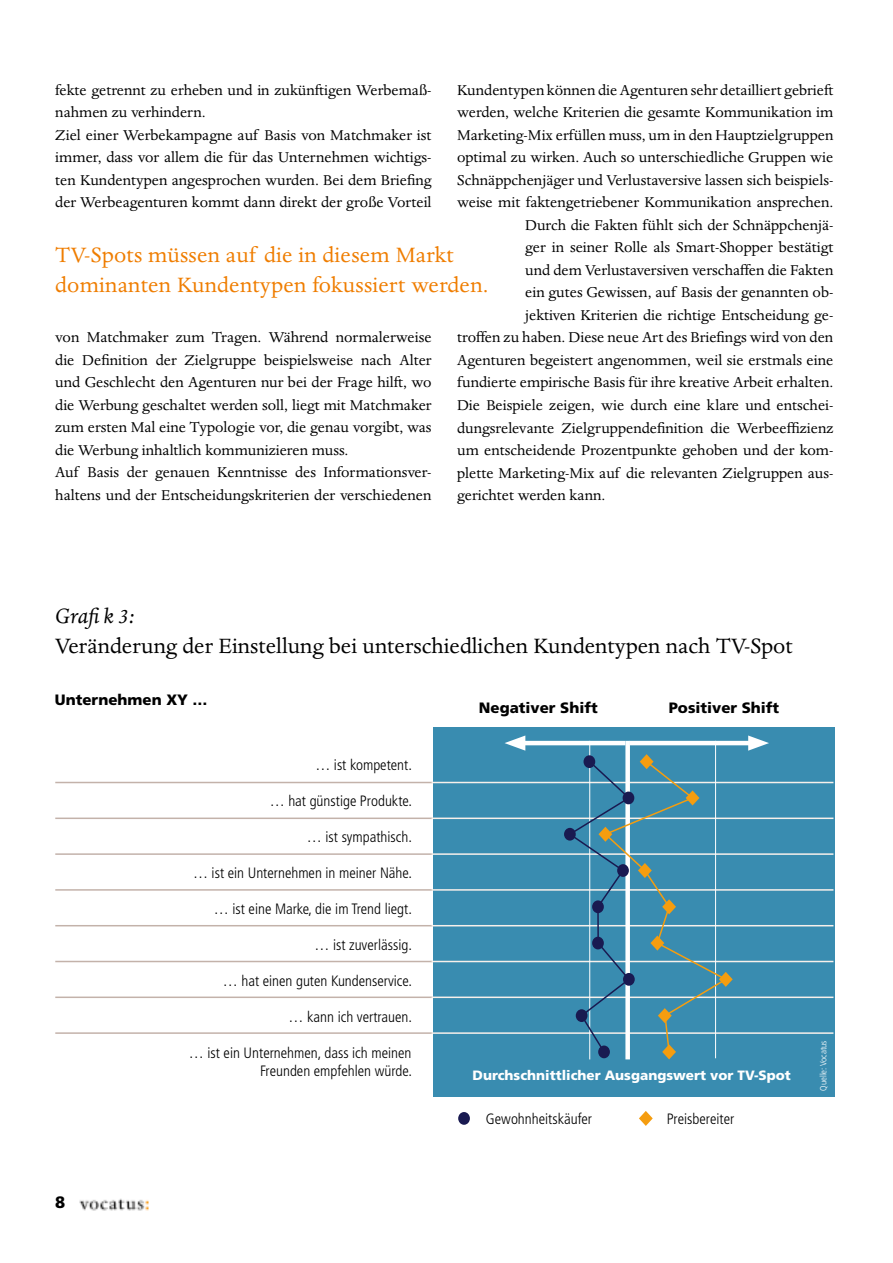
<style>
.page{position:relative;width:893px;height:1263px;background:#fff}
.page>*{position:absolute;margin:0;border:0;box-sizing:border-box;transform-origin:0 0}
.t1{font:24px/30px "Dante MT Std";letter-spacing:.01em;color:#ef7d00}
.t2{font:24px "Dante MT Std";color:#000}
.t3{font:italic 24px "Dante MT Std";color:#000}
.t4{font:16.5px/22.5px "Dante MT Std";color:#000}
.t5{font:900 16.5px "Frutiger LT Std";color:#000}
.t6{font:300 condensed 15px/18px "Frutiger LT Std";color:#000;text-align:right}
.t7{font:900 15px "Frutiger LT Std";color:#000}
.t8{font:900 13.5px "Frutiger LT Std";color:#fff}
.t9{font:300 condensed 9px "Frutiger LT Std";color:#fff}
</style>
<div class="page">
<img style="left:79px;top:1198px;width:70px;height:13px">
<hr style="left:55px;top:889px;width:378px;height:2px;background:#c3b2aa">
<hr style="left:55px;top:817px;width:378px;height:2px;background:#c3b2aa">
<hr style="left:55px;top:925px;width:378px;height:1px;background:#c3b2aa">
<hr style="left:55px;top:853px;width:378px;height:2px;background:#c3b2aa">
<hr style="left:55px;top:961px;width:378px;height:1px;background:#c3b2aa">
<hr style="left:55px;top:996px;width:378px;height:2px;background:#c3b2aa">
<hr style="left:55px;top:1032px;width:378px;height:2px;background:#c3b2aa">
<hr style="left:55px;top:782px;width:378px;height:1px;background:#c3b2aa">
<div style="left:433px;top:727px;width:401px;height:370px;background:#398cb0"></div>
<hr style="left:432px;top:782px;width:401px;height:1px;background:#f7f0eb">
<hr style="left:432px;top:889px;width:401px;height:2px;background:#f7f0eb">
<hr style="left:432px;top:817px;width:401px;height:2px;background:#f7f0eb">
<hr style="left:432px;top:925px;width:401px;height:1px;background:#f7f0eb">
<hr style="left:432px;top:853px;width:401px;height:2px;background:#f7f0eb">
<hr style="left:432px;top:961px;width:401px;height:1px;background:#f7f0eb">
<hr style="left:432px;top:996px;width:401px;height:2px;background:#f7f0eb">
<hr style="left:432px;top:1032px;width:401px;height:2px;background:#f7f0eb">
<div style="left:625px;top:741px;width:5px;height:318px;background:#fff"></div>
<hr style="left:589px;top:741px;width:1px;height:318px;background:#fff">
<hr style="left:715px;top:741px;width:1px;height:317px;background:#fff">
<hr style="left:517px;top:741px;width:108px;height:4px;background:#fff">
<svg style="left:504px;top:735px;width:21px;height:16px"></svg>
<hr style="left:630px;top:741px;width:126px;height:4px;background:#fff">
<svg style="left:748px;top:735px;width:21px;height:16px"></svg>
<svg style="left:564px;top:828px;width:12px;height:13px"></svg>
<div style="left:458px;top:1112px;width:12px;height:13px;background:#191a51;border-radius:50%"></div>
<svg style="left:567px;top:754px;width:166px;height:305px"></svg>
<svg style="left:639px;top:1111px;width:14px;height:15px"></svg>
<p class="t4" style="left:55px;top:79px;width:378px">fekte getrennt zu erheben und in zukünftigen Werbemaß&shy;nahmen zu verhindern.<br>Ziel einer Werbekampagne auf Basis von Matchmaker ist immer, dass vor allem die für das Unternehmen wichtigs&shy;ten Kundentypen angesprochen wurden. Bei dem Briefing der Werbeagenturen kommt dann direkt der große Vorteil</p>
<p class="t4" style="left:457px;top:79px;width:378px">Kundentypen können die Agenturen sehr detailliert gebrieft</p>
<p class="t4" style="left:457px;top:101px;width:378px">werden, welche Kriterien die gesamte Kommunikation im</p>
<p class="t4" style="left:457px;top:124px;width:378px">Marketing-Mix erfüllen muss, um in den Hauptzielgruppen</p>
<p class="t4" style="left:457px;top:146px;width:378px">optimal zu wirken. Auch so unterschiedliche Gruppen wie</p>
<p class="t4" style="left:457px;top:169px;width:378px">Schnäppchenjäger und Verlustaversive lassen sich beispiels-</p>
<p class="t4" style="left:457px;top:191px;width:378px">weise mit faktengetriebener Kommunikation ansprechen.</p>
<p class="t4" style="left:525px;top:214px;width:310px">Durch die Fakten fühlt sich der Schnäppchenjä-</p>
<p class="t4" style="left:525px;top:236px;width:310px">ger in seiner Rolle als Smart-Shopper bestätigt</p>
<p class="t4" style="left:525px;top:259px;width:310px">und dem Verlustaversiven verschaffen die Fakten</p>
<p class="t4" style="left:525px;top:281px;width:310px">ein gutes Gewissen, auf Basis der genannten ob-</p>
<p class="t4" style="left:525px;top:304px;width:310px">jektiven Kriterien die richtige Entscheidung ge-</p>
<p class="t4" style="left:457px;top:326px;width:378px">troffen zu haben. Diese neue Art des Briefings wird von den</p>
<p class="t4" style="left:457px;top:349px;width:378px">Agenturen begeistert angenommen, weil sie erstmals eine</p>
<p class="t4" style="left:457px;top:371px;width:378px">fundierte empirische Basis für ihre kreative Arbeit erhalten.</p>
<p class="t4" style="left:457px;top:394px;width:378px">Die Beispiele zeigen, wie durch eine klare und entschei-</p>
<p class="t4" style="left:457px;top:416px;width:378px">dungsrelevante Zielgruppendefinition die Werbeeffizienz</p>
<p class="t4" style="left:457px;top:439px;width:378px">um entscheidende Prozentpunkte gehoben und der kom-</p>
<p class="t4" style="left:457px;top:461px;width:378px">plette Marketing-Mix auf die relevanten Zielgruppen aus-</p>
<p class="t4" style="left:457px;top:484px;width:150px">gerichtet werden kann.</p>
<h1 class="t1" style="left:55px;top:240px;width:435px">TV-Spots müssen auf die in diesem Markt dominanten Kundentypen fokussiert werden.</h1>
<p class="t4" style="left:55px;top:326px;width:378px">von Matchmaker zum Tragen. Während normalerweise die Definition der Zielgruppe beispielsweise nach Alter und Geschlecht den Agenturen nur bei der Frage hilft, wo die Werbung geschaltet werden soll, liegt mit Matchmaker zum ersten Mal eine Typologie vor, die genau vorgibt, was die Werbung inhaltlich kommunizieren muss.<br>Auf Basis der genauen Kenntnisse des Informationsver&shy;haltens und der Entscheidungskriterien der verschiedenen</p>
<h1 class="t3" style="left:55px;top:603px;width:81px">Grafik 3:</h1>
<h1 class="t2" style="left:55px;top:632px;width:739px">Veränderung der Einstellung bei unterschiedlichen Kundentypen nach TV-Spot</h1>
<p class="t7" style="left:55px;top:690px;width:154px">Unternehmen XY …</p>
<p class="t5" style="left:55px;top:1192px;width:12px">8</p>
<p class="t6" style="left:315px;top:756px;width:98px">… ist kompetent.</p>
<p class="t6" style="left:270px;top:792px;width:144px">… hat günstige Produkte.</p>
<p class="t6" style="left:307px;top:828px;width:106px">… ist sympathisch.</p>
<p class="t6" style="left:193px;top:864px;width:220px">… ist ein Unternehmen in meiner Nähe.</p>
<p class="t6" style="left:214px;top:900px;width:200px">… ist eine Marke, die im Trend liegt.</p>
<p class="t6" style="left:314px;top:936px;width:99px">… ist zuverlässig.</p>
<p class="t6" style="left:223px;top:972px;width:191px">… hat einen guten Kundenservice.</p>
<p class="t6" style="left:289px;top:1008px;width:125px">… kann ich vertrauen.</p>
<p class="t6" style="left:189px;top:1044px;width:225px">… ist ein Unternehmen, dass ich meinen<br>Freunden empfehlen würde.</p>
<p class="t7" style="left:479px;top:699px;width:120px">Negativer Shift</p>
<p class="t7" style="left:669px;top:699px;width:112px">Positiver Shift</p>
<p class="t8" style="left:473px;top:1067px;width:320px">Durchschnittlicher Ausgangswert vor TV-Spot</p>
<p class="t6" style="left:486px;top:1110px;width:108px">Gewohnheitskäufer</p>
<p class="t6" style="left:667px;top:1110px;width:69px">Preisbereiter</p>
<p class="t9" style="left:818px;top:1090px;width:52px;rotate:-90deg">Quelle: Vocatus</p>
</div>
